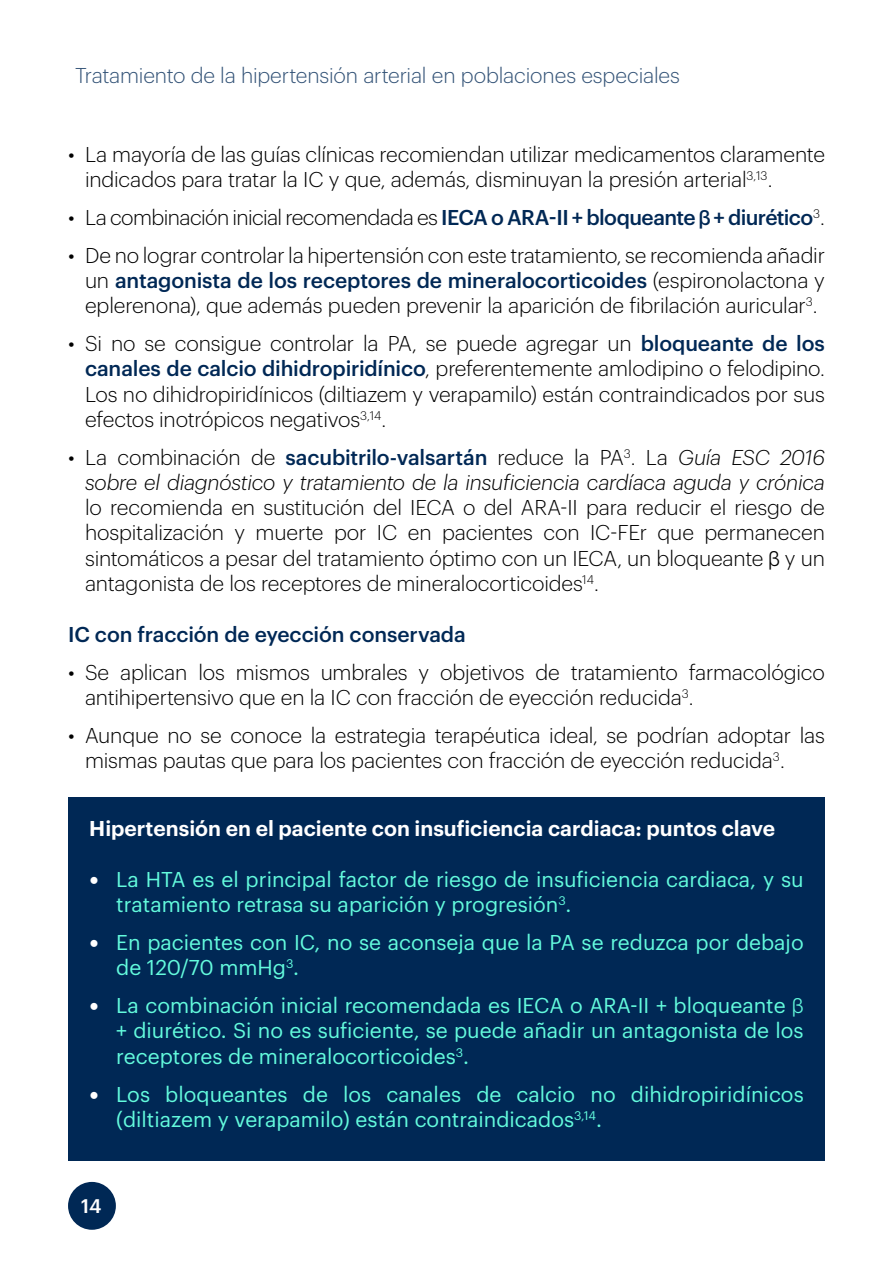
<style>
.page{position:relative;width:893px;height:1263px;background:#fff}
.page>*{position:absolute;margin:0;border:0;box-sizing:border-box;transform-origin:0 0}
.t1{font:300 21px/25.2px "Graphik";letter-spacing:-.01em;color:#000}
.t2{font:21px/25.2px "Graphik";color:#63fbdd}
.t3{font:italic 300 21px/25.2px "Graphik";letter-spacing:-.01em;color:#000;text-align:right}
.t4{font:600 21px "Graphik";color:#fff}
.t5{font:300 21px "Graphik";letter-spacing:-.005em;color:#335377}
.t6{font:500 21px "Graphik";letter-spacing:-.005em;color:#002855}
.t7{font:500 19.35px "Graphik";color:#fff}
.s1{font-weight:500;color:#002855}
.s2{font-family:"SF Pro";font-weight:400;color:#002855}
.s3{font-style:normal}
.s4{font-weight:500;font-style:normal;color:#002855}
.s5{font-family:"SF Pro";font-weight:400}
.s6{font-family:"SF Pro"}
</style>
<div class="page">
<div style="left:68px;top:1182px;width:48px;height:48px;background:#002855;border-radius:50%"></div>
<div style="left:68px;top:798px;width:757px;height:363px;background:#002855"></div>
<p class="t5" style="left:75px;top:60px;width:606px">Tratamiento de la hipertensión arterial en poblaciones especiales</p>
<p class="t1" style="left:85px;top:140px;width:741px;text-indent:-17px">• La mayoría de las guías clínicas recomiendan utilizar medicamentos claramente indicados para tratar la IC y que, además, disminuyan la presión arterial<sup>3,13</sup>.</p>
<p class="t1" style="left:68px;top:203px;width:758px">• La combinación inicial recomendada es <span class="s1">IECA o ARA-II + bloqueante</span> <span class="s2">β</span> <span class="s1">+ diurético</span><sup>3</sup>.</p>
<p class="t1" style="left:85px;top:241px;width:741px;text-align:justify;text-indent:-17px">• De no lograr controlar la hipertensión con este tratamiento, se recomienda añadir un <span class="s1">antagonista de los receptores de mineralocorticoides</span> (espironolactona y eplerenona), que además pueden prevenir la aparición de fibrilación auricular<sup>3</sup>.</p>
<p class="t1" style="left:85px;top:329px;width:741px;text-align:justify;text-indent:-17px">• Si no se consigue controlar la PA, se puede agregar un <span class="s1">bloqueante de los canales de calcio dihidropiridínico</span>, preferentemente amlodipino o felodipino.<br>Los no dihidropiridínicos (diltiazem y verapamilo) están contraindicados por sus efectos inotrópicos negativos<sup>3,14</sup>.</p>
<p class="t3" style="left:68px;top:443px;width:758px"><span class="s3">• La combinación de</span> <span class="s4">sacubitrilo-valsartán</span> <span class="s3">reduce la PA</span><sup>3</sup><span class="s3">. La</span> Guía ESC 2016 sobre el diagnóstico y tratamiento de la insuficiencia cardíaca aguda y crónica</p>
<p class="t1" style="left:85px;top:493px;width:741px;text-align:justify">lo recomienda en sustitución del IECA o del ARA-II para reducir el riesgo de hospitalización y muerte por IC en pacientes con IC-FEr que permanecen sintomáticos a pesar del tratamiento óptimo con un IECA, un bloqueante <span class="s5">β</span> y un antagonista de los receptores de mineralocorticoides<sup>14</sup>.</p>
<p class="t6" style="left:68px;top:618px;width:399px">IC con fracción de eyección conservada</p>
<p class="t1" style="left:85px;top:658px;width:741px;text-indent:-17px">• Se aplican los mismos umbrales y objetivos de tratamiento farmacológico antihipertensivo que en la IC con fracción de eyección reducida<sup>3</sup>.</p>
<p class="t1" style="left:85px;top:721px;width:741px;text-indent:-17px">• Aunque no se conoce la estrategia terapéutica ideal, se podrían adoptar las mismas pautas que para los pacientes con fracción de eyección reducida<sup>3</sup>.</p>
<p class="t4" style="left:89px;top:812px;width:687px">Hipertensión en el paciente con insuficiencia cardiaca: puntos clave</p>
<p class="t2" style="left:116px;top:865px;width:689px">La HTA es el principal factor de riesgo de insuficiencia cardiaca, y su tratamiento retrasa su aparición y progresión<sup>3</sup>.</p>
<p class="t2" style="left:116px;top:928px;width:689px">En pacientes con IC, no se aconseja que la PA se reduzca por debajo de 120/70 mmHg<sup>3</sup>.</p>
<p class="t2" style="left:116px;top:991px;width:689px;text-align:justify">La combinación inicial recomendada es IECA o ARA-II + bloqueante <span class="s6">β </span>+ diurético. Si no es suficiente, se puede añadir un antagonista de los receptores de mineralocorticoides<sup>3</sup>.</p>
<p class="t2" style="left:116px;top:1079px;width:689px">Los bloqueantes de los canales de calcio no dihidropiridínicos (diltiazem y verapamilo) están contraindicados<sup>3,14</sup>.</p>
<p class="t7" style="left:81px;top:1191px;width:22px">14</p>
</div>
